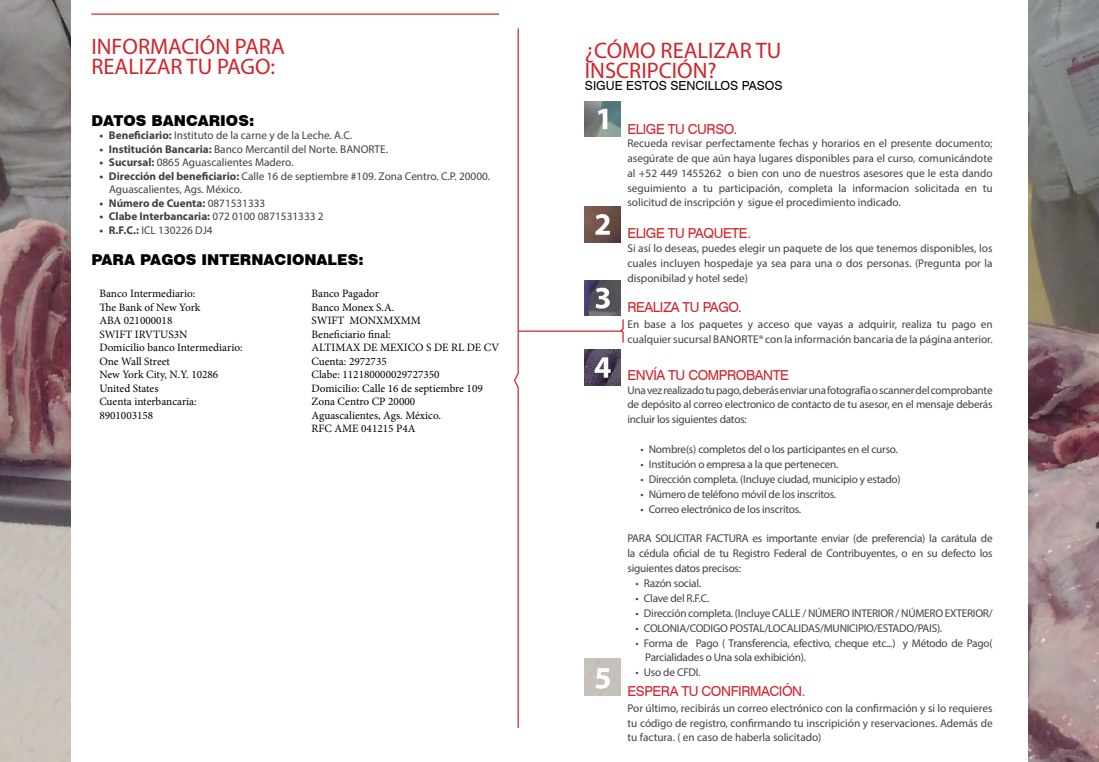
<style>
.page{position:relative;width:1099px;height:762px;background:#fff}
.page>*{position:absolute;margin:0;border:0;box-sizing:border-box;transform-origin:0 0}
.t1{font:22.5px/20px "Myriad Pro";color:#d2232a}
.t2{font:900 15px "Swiss 721 BT";color:#000}
.t3{font:13.75px "Swiss 721 BT";letter-spacing:-.03em;color:#d2232a}
.t4{font:12.5px "Swiss 721 BT";color:#000}
.t5{font:11.25px/14.9px "Myriad Pro";letter-spacing:-.02em;color:#414042;text-align:justify}
.t6{font:11.25px/13.5px "Myriad Pro";color:#414042}
.t7{font:11.25px/13.5px "Minion Pro";color:#000}
.t8{font:700 11.25px "Myriad Pro";color:#414042}
.s1{font-weight:700}
.s2{font-weight:400}
</style>
<div class="page">
<img style="left:0;top:0;width:71px;height:762px">
<img style="left:1028px;top:0;width:70px;height:762px">
<svg style="left:621px;top:319px;width:3px;height:24px"></svg>
<hr style="left:91px;top:13px;width:408px;height:2px;background:#d2232a">
<svg style="left:513px;top:28px;width:6px;height:700px"></svg>
<hr style="left:519px;top:330px;width:103px;height:2px;background:#d2232a">
<img style="left:585px;top:207px;width:35px;height:35px">
<img style="left:585px;top:280px;width:35px;height:36px">
<img style="left:585px;top:350px;width:35px;height:35px">
<img style="left:585px;top:101px;width:35px;height:36px">
<svg style="left:598px;top:109px;width:9px;height:20px"></svg>
<svg style="left:595px;top:214px;width:15px;height:21px"></svg>
<svg style="left:595px;top:288px;width:15px;height:21px"></svg>
<svg style="left:594px;top:357px;width:16px;height:21px"></svg>
<svg style="left:595px;top:668px;width:15px;height:21px"></svg>
<h1 class="t1" style="left:91px;top:36px;width:195px">INFORMACIÓN PARA<br>REALIZAR TU PAGO:</h1>
<h2 class="t2" style="left:91px;top:111px;width:164px">DATOS BANCARIOS:</h2>
<p class="t6" style="left:99px;top:128px;width:254px"><span class="s1">• Beneficiario:</span> Instituto de la carne y de la Leche. A.C.</p>
<p class="t6" style="left:99px;top:142px;width:290px"><span class="s1">• Institución Bancaria:</span> Banco Mercantil del Norte. BANORTE.</p>
<p class="t6" style="left:99px;top:155px;width:195px"><span class="s1">• Sucursal:</span> 0865 Aguascalientes Madero.</p>
<p class="t6" style="left:109px;top:169px;width:383px;text-indent:-10px"><span class="s1">• Dirección del beneficiario:</span> Calle 16 de septiembre #109. Zona Centro. C.P. 20000.<br>Aguascalientes, Ags. México.</p>
<p class="t8" style="left:99px;top:195px;width:167px">• Número de Cuenta: <span class="s2">0871531333</span></p>
<p class="t8" style="left:99px;top:209px;width:226px">• Clabe Interbancaria: <span class="s2">072 0100 0871531333 2</span></p>
<p class="t6" style="left:99px;top:223px;width:115px"><span class="s1">• R.F.C.:</span> ICL 130226 DJ4</p>
<h2 class="t2" style="left:91px;top:251px;width:274px">PARA PAGOS INTERNACIONALES:</h2>
<p class="t7" style="left:99px;top:287px;width:145px">Banco Intermediario:<br>The Bank of New York<br>ABA 021000018<br>SWIFT IRVTUS3N<br>Domicilio banco Intermediario:<br>One Wall Street<br>New York City, N.Y. 10286<br>United States<br>Cuenta interbancaria:<br>8901003158</p>
<p class="t7" style="left:311px;top:287px;width:189px">Banco Pagador<br>Banco Monex S.A.<br>SWIFT MONXMXMM<br>Beneficiario final:<br>ALTIMAX DE MEXICO S DE RL DE CV<br>Cuenta: 2972735<br>Clabe: 112180000029727350<br>Domicilio: Calle 16 de septiembre 109<br>Zona Centro CP 20000<br>Aguascalientes, Ags. México.<br>RFC AME 041215 P4A</p>
<h1 class="t1" style="left:585px;top:40px;width:198px">¿CÓMO REALIZAR TU<br>INSCRIPCIÓN?</h1>
<p class="t4" style="left:585px;top:77px;width:199px">SIGUE ESTOS SENCILLOS PASOS</p>
<p class="t3" style="left:627px;top:120px;width:111px">ELIGE TU CURSO.</p>
<p class="t5" style="left:627px;top:135px;width:366px">Recueda revisar perfectamente fechas y horarios en el presente documento; asegúrate de que aún haya lugares disponibles para el curso, comunicándote al +52 449 1455262 o bien con uno de nuestros asesores que le esta dando seguimiento a tu participación, completa la informacion solicitada en tu solicitud de inscripción y sigue el procedimiento indicado.</p>
<p class="t5" style="left:627px;top:241px;width:367px">Si así lo deseas, puedes elegir un paquete de los que tenemos disponibles, los cuales incluyen hospedaje ya sea para una o dos personas. (Pregunta por la disponibilad y hotel sede)</p>
<p class="t3" style="left:627px;top:223px;width:125px">ELIGE TU PAQUETE.</p>
<p class="t3" style="left:627px;top:298px;width:116px">REALIZA TU PAGO.</p>
<p class="t6" style="left:627px;top:316px;width:367px;line-height:14.9px">En base a los paquetes y acceso que vayas a adquirir, realiza tu pago en cualquier sucursal BANORTE® con la información bancaria de la página anterior.</p>
<p class="t3" style="left:627px;top:365px;width:163px">ENVÍA TU COMPROBANTE</p>
<p class="t5" style="left:627px;top:382px;width:366px">Una vez realizado tu pago, deberás enviar una fotografía o scanner del comprobante de depósito al correo electronico de contacto de tu asesor, en el mensaje deberás incluir los siguientes datos:</p>
<p class="t5" style="left:640px;top:442px;width:259px">• Nombre(s) completos del o los participantes en el curso.</p>
<p class="t5" style="left:640px;top:456px;width:199px">• Institución o empresa a la que pertenecen.</p>
<p class="t5" style="left:640px;top:471px;width:262px">• Dirección completa. (Incluye ciudad, municipio y estado)</p>
<p class="t5" style="left:640px;top:486px;width:197px">• Número de teléfono móvil de los inscritos.</p>
<p class="t5" style="left:640px;top:501px;width:162px">• Correo electrónico de los inscritos.</p>
<p class="t5" style="left:627px;top:531px;width:366px">PARA SOLICITAR FACTURA es importante enviar (de preferencia) la carátula de la cédula oficial de tu Registro Federal de Contribuyentes, o en su defecto los siguientes datos precisos:</p>
<p class="t5" style="left:635px;top:575px;width:67px">• Razón social.</p>
<p class="t5" style="left:635px;top:590px;width:75px">• Clave del R.F.C.</p>
<p class="t5" style="left:635px;top:605px;width:358px">• Dirección completa. (Incluye CALLE / NÚMERO INTERIOR / NÚMERO EXTERIOR/</p>
<p class="t5" style="left:635px;top:620px;width:308px">• COLONIA/CODIGO POSTAL/LOCALIDAS/MUNICIPIO/ESTADO/PAIS).</p>
<p class="t5" style="left:645px;top:635px;width:349px;text-indent:-10px">• Forma de Pago ( Transferencia, efectivo, cheque etc...) y Método de Pago(<br>Parcialidades o Una sola exhibición).</p>
<p class="t5" style="left:635px;top:665px;width:66px">• Uso de CFDI.</p>
<p class="t3" style="left:627px;top:682px;width:179px">ESPERA TU CONFIRMACIÓN.</p>
<p class="t5" style="left:627px;top:700px;width:366px">Por último, recibirás un correo electrónico con la confirmación y si lo requieres tu código de registro, confirmando tu inscripición y reservaciones. Además de tu factura. ( en caso de haberla solicitado)</p>
</div>
